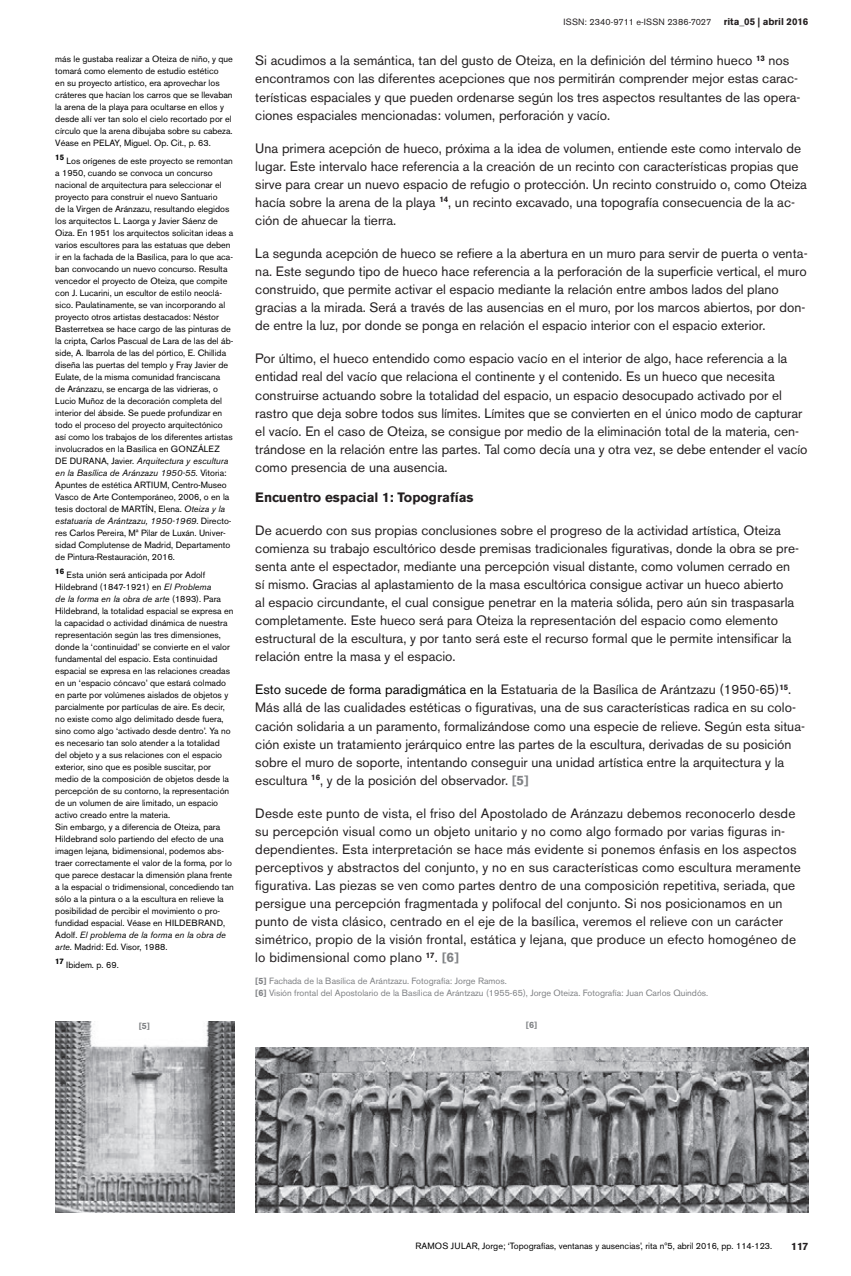
<style>
.page{position:relative;width:851px;height:1276px;background:#fff}
.page>*{position:absolute;margin:0;border:0;box-sizing:border-box;transform-origin:0 0}
.t1{font:13.5px/18px "Akzidenz Grotesk BE";color:#231f20}
.t2{font:700 13.5px "Akzidenz Grotesk BE";color:#231f20}
.t3{font:700 10.5px "Akzidenz Grotesk BE";color:#231f20}
.t4{font:700 9.75px "Akzidenz Grotesk BE";color:#231f20}
.t5{font:9px/12px "Akzidenz Grotesk BE";color:#000}
.t6{font:9px/12px "Akzidenz Grotesk BE";color:#808285}
.t7{font:9px "Akzidenz Grotesk BE";letter-spacing:.02em;color:#231f20}
.t8{font:700 9px "Akzidenz Grotesk BE";color:#808285}
.t9{font:700 7.8px "Akzidenz Grotesk BE";color:#000}
.s1{font-style:italic}
.s2{color:#030201}
.s3{font-weight:700;color:#808285}
.s4{font-weight:700}
</style>
<div class="page">
<img style="left:55px;top:1022px;width:179px;height:190px">
<img style="left:255px;top:1047px;width:553px;height:165px">
<p class="t5" style="left:55px;top:53px;width:179px">más le gustaba realizar a Oteiza de niño, y que tomará como elemento de estudio estético<br>en su proyecto artístico, era aprovechar los cráteres que hacían los carros que se llevaban la arena de la playa para ocultarse en ellos y desde allí ver tan solo el cielo recortado por el círculo que la arena dibujaba sobre su cabeza.<br>Véase en PELAY, Miguel. Op. Cit<span class="s1">.</span>, p. 63.</p>
<p class="t9" style="left:55px;top:152px;width:10px">15</p>
<p class="t5" style="left:55px;top:155px;width:179px;text-indent:11px">Los orígenes de este proyecto se remontan a 1950, cuando se convoca un concurso nacional de arquitectura para seleccionar el proyecto para construir el nuevo Santuario<br>de la Virgen de Aránzazu, resultando elegidos los arquitectos L. Laorga y Javier Sáenz de Oiza. En 1951 los arquitectos solicitan ideas a varios escultores para las estatuas que deben ir en la fachada de la Basílica, para lo que aca&shy;ban convocando un nuevo concurso. Resulta vencedor el proyecto de Oteiza, que compite con J. Lucarini, un escultor de estilo neoclá&shy;sico. Paulatinamente, se van incorporando al proyecto otros artistas destacados: Néstor Basterretxea se hace cargo de las pinturas de la cripta, Carlos Pascual de Lara de las del áb&shy;side, A. Ibarrola de las del pórtico, E. Chillida diseña las puertas del templo y Fray Javier de Eulate, de la misma comunidad franciscana<br>de Aránzazu, se encarga de las vidrieras, o Lucio Muñoz de la decoración completa del interior del ábside. Se puede profundizar en todo el proceso del proyecto arquitectónico así como los trabajos de los diferentes artistas involucrados en la Basílica en GONZÁLEZ DE DURANA, Javier. <span class="s1">Arquitectura y escultura en la Basílica de Aránzazu 1950-55.</span> Vitoria:<br>Apuntes de estética ARTIUM, Centro-Museo Vasco de Arte Contemporáneo, 2006, o en la tesis doctoral de MARTÍN, Elena. <span class="s1">Oteiza y la estatuaria de Arántzazu, 1950-1969</span>. Directo&shy;res Carlos Pereira, Mª Pilar de Luxán. Univer&shy;sidad Complutense de Madrid, Departamento de Pintura-Restauración, 2016.</p>
<p class="t9" style="left:55px;top:566px;width:10px">16</p>
<p class="t5" style="left:55px;top:569px;width:180px;text-indent:11px">Esta unión será anticipada por Adolf Hildebrand (1847-1921) en <span class="s1">El Problema<br>de la forma en la obra de arte</span> (1893). Para Hildebrand, la totalidad espacial se expresa en la capacidad o actividad dinámica de nuestra representación según las tres dimensiones, donde la ‘continuidad’ se convierte en el valor fundamental del espacio. Esta continuidad espacial se expresa en las relaciones creadas en un ‘espacio cóncavo’ que estará colmado en parte por volúmenes aislados de objetos y parcialmente por partículas de aire. Es decir, no existe como algo delimitado desde fuera, sino como algo ‘activado desde dentro’. Ya no es necesario tan solo atender a la totalidad<br>del objeto y a sus relaciones con el espacio exterior, sino que es posible suscitar, por medio de la composición de objetos desde la percepción de su contorno, la representación de un volumen de aire limitado, un espacio activo creado entre la materia.<br>Sin embargo, y a diferencia de Oteiza, para Hildebrand solo partiendo del efecto de una imagen lejana<span class="s1">,</span> bidimensional, podemos abs&shy;traer correctamente el valor de la forma<span class="s1">,</span> por lo que parece destacar la dimensión plana frente a la espacial o tridimensional, concediendo tan sólo a la pintura o a la escultura en relieve la posibilidad de percibir el movimiento o pro&shy;fundidad espacial. Véase en HILDEBRAND, Adolf. <span class="s1">El problema de la forma en la obra de arte</span>. Madrid: Ed. Visor, 1988.</p>
<p class="t9" style="left:55px;top:956px;width:10px">17</p>
<p class="t5" style="left:66px;top:959px;width:54px">Ibidem. p. 69.</p>
<p class="t7" style="left:563px;top:17px;width:149px">ISSN: 2340-9711 e-ISSN 2386-7027</p>
<p class="t4" style="left:723px;top:16px;width:86px">rita_05 | abril 2016</p>
<p class="t1" style="left:255px;top:52px;width:546px">Si acudimos a la semántica, tan del gusto de Oteiza, en la definición del término hueco <sup>13</sup> nos encontramos con las diferentes acepciones que nos permitirán comprender mejor estas carac&shy;terísticas espaciales y que pueden ordenarse según los tres aspectos resultantes de las opera&shy;ciones espaciales mencionadas: volumen, perforación y vacío.</p>
<p class="t1" style="left:255px;top:139px;width:553px">Una primera acepción de hueco, próxima a la idea de volumen, entiende este como intervalo de lugar. Este intervalo hace referencia a la creación de un recinto con características propias que sirve para crear un nuevo espacio de refugio o protección. Un recinto construido o, como Oteiza hacía sobre la arena de la playa <sup>14</sup>, un recinto excavado, una topografía consecuencia de la ac&shy;ción de ahuecar la tierra.</p>
<p class="t1" style="left:255px;top:244px;width:553px">La segunda acepción de hueco se refiere a la abertura en un muro para servir de puerta o venta&shy;na. Este segundo tipo de hueco hace referencia a la perforación de la superficie vertical, el muro construido, que permite activar el espacio mediante la relación entre ambos lados del plano gracias a la mirada. Será a través de las ausencias en el muro, por los marcos abiertos, por don&shy;de entre la luz, por donde se ponga en relación el espacio interior con el espacio exterior.</p>
<p class="t1" style="left:255px;top:350px;width:553px">Por último, el hueco entendido como espacio vacío en el interior de algo, hace referencia a la entidad real del vacío que relaciona el continente y el contenido. Es un hueco que necesita construirse actuando sobre la totalidad del espacio, un espacio desocupado activado por el rastro que deja sobre todos sus límites. Límites que se convierten en el único modo de capturar el vacío. En el caso de Oteiza, se consigue por medio de la eliminación total de la materia, cen&shy;trándose en la relación entre las partes. Tal como decía una y otra vez, se debe entender el vacío como presencia de una ausencia.</p>
<p class="t2" style="left:255px;top:489px;width:220px">Encuentro espacial 1: Topografías</p>
<p class="t1" style="left:255px;top:521px;width:545px">De acuerdo con sus propias conclusiones sobre el progreso de la actividad artística, Oteiza comienza su trabajo escultórico desde premisas tradicionales figurativas, donde la obra se pre&shy;senta ante el espectador, mediante una percepción visual distante, como volumen cerrado en sí mismo. Gracias al aplastamiento de la masa escultórica consigue activar un hueco abierto<br>al espacio circundante, el cual consigue penetrar en la materia sólida, pero aún sin traspasarla completamente. Este hueco será para Oteiza la representación del espacio como elemento estructural de la escultura, y por tanto será este el recurso formal que le permite intensificar la relación entre la masa y el espacio.</p>
<p class="t1" style="left:255px;top:681px;width:551px"><span class="s2">Esto sucede de forma paradigmática en la</span> Estatuaria de la Basílica de Arántzazu (1950-65)<sup>15</sup>.<br>Más allá de las cualidades estéticas o figurativas, una de sus características radica en su colo&shy;cación solidaria a un paramento, formalizándose como una especie de relieve. Según esta situa&shy;ción existe un tratamiento jerárquico entre las partes de la escultura, derivadas de su posición sobre el muro de soporte, intentando conseguir una unidad artística entre la arquitectura y la escultura <sup>16</sup>, y de la posición del observador. <span class="s3">[5]</span></p>
<p class="t1" style="left:255px;top:804px;width:547px">Desde este punto de vista, el friso del Apostolado de Aránzazu debemos reconocerlo desde su percepción visual como un objeto unitario y no como algo formado por varias figuras in&shy;dependientes. Esta interpretación se hace más evidente si ponemos énfasis en los aspectos perceptivos y abstractos del conjunto, y no en sus características como escultura meramente figurativa. Las piezas se ven como partes dentro de una composición repetitiva, seriada, que persigue una percepción fragmentada y polifocal del conjunto. Si nos posicionamos en un punto de vista clásico, centrado en el eje de la basílica, veremos el relieve con un carácter simétrico, propio de la visión frontal, estática y lejana, que produce un efecto homogéneo de lo bidimensional como plano <sup>17</sup>. <span class="s3">[6]</span></p>
<p class="t6" style="left:255px;top:974px;width:454px"><span class="s4">[5]</span> Fachada de la Basílica de Arántzazu. Fotografía: Jorge Ramos.<br><span class="s4">[6]</span> Visión frontal del Apostolario de la Basílica de Arántzazu (1955-65), Jorge Oteiza. Fotografía: Juan Carlos Quindós.</p>
<p class="t8" style="left:139px;top:1020px;width:13px">[5]</p>
<p class="t8" style="left:526px;top:1020px;width:13px">[6]</p>
<p class="t5" style="left:415px;top:1239px;width:358px">RAMOS JULAR, Jorge; ‘Topografías, ventanas y ausencias’, rita nº5, abril 2016, pp. 114-123.</p>
<p class="t3" style="left:791px;top:1240px;width:19px">117</p>
</div>
